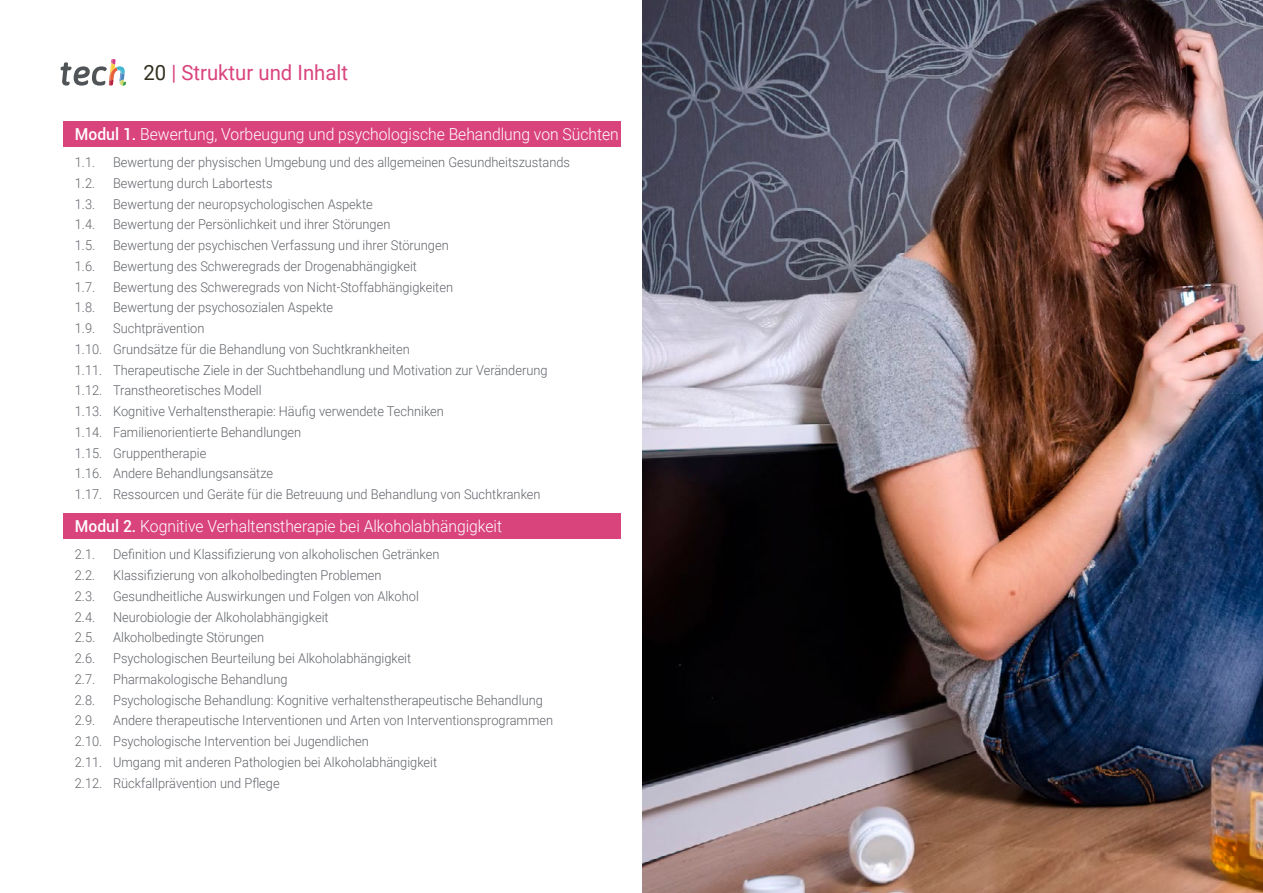
<style>
.page{position:relative;width:1263px;height:893px;background:#fff}
.page>*{position:absolute;margin:0;border:0;box-sizing:border-box;transform-origin:0 0}
.t1{font:21px "Roboto";color:#da447d}
.t2{font:300 16.5px "Roboto";color:#fff;scale:.95 1}
.t3{font:300 13.5px/20.7px "Roboto";color:#61646a;scale:.95 1}
.s1{color:#312e20}
.s2{font-weight:500}
</style>
<div class="page">
<div style="left:64px;top:121px;width:557px;height:25px;background:#da447d"></div>
<div style="left:64px;top:513px;width:557px;height:25px;background:#da447d"></div>
<img style="left:642px;top:0;width:621px;height:893px">
<svg style="left:61px;top:59px;width:65px;height:27px"></svg>
<h1 class="t1" style="left:144px;top:57px;width:206px"><span class="s1">20</span> | Struktur und Inhalt</h1>
<p class="t2" style="left:75px;top:123px;width:574px"><span class="s2">Modul 1.</span> Bewertung, Vorbeugung und psychologische Behandlung von Süchten</p>
<p class="t3" style="left:75px;top:151px;width:23px">1.1.</p>
<p class="t3" style="left:113px;top:151px;width:482px">Bewertung der physischen Umgebung und des allgemeinen Gesundheitszustands</p>
<p class="t3" style="left:75px;top:172px;width:23px">1.2.</p>
<p class="t3" style="left:113px;top:172px;width:169px">Bewertung durch Labortests</p>
<p class="t3" style="left:75px;top:193px;width:23px">1.3.</p>
<p class="t3" style="left:113px;top:193px;width:275px">Bewertung der neuropsychologischen Aspekte</p>
<p class="t3" style="left:75px;top:214px;width:23px">1.4.</p>
<p class="t3" style="left:113px;top:214px;width:293px">Bewertung der Persönlichkeit und ihrer Störungen</p>
<p class="t3" style="left:75px;top:234px;width:23px">1.5.</p>
<p class="t3" style="left:113px;top:234px;width:355px">Bewertung der psychischen Verfassung und ihrer Störungen</p>
<p class="t3" style="left:75px;top:255px;width:23px">1.6.</p>
<p class="t3" style="left:113px;top:255px;width:321px">Bewertung des Schweregrads der Drogenabhängigkeit</p>
<p class="t3" style="left:75px;top:276px;width:23px">1.7.</p>
<p class="t3" style="left:113px;top:276px;width:359px">Bewertung des Schweregrads von Nicht-Stoffabhängigkeiten</p>
<p class="t3" style="left:75px;top:297px;width:23px">1.8.</p>
<p class="t3" style="left:113px;top:297px;width:233px">Bewertung der psychosozialen Aspekte</p>
<p class="t3" style="left:75px;top:317px;width:23px">1.9.</p>
<p class="t3" style="left:75px;top:317px;width:499px;text-indent:38px">Suchtprävention<br>1.10. Grundsätze für die Behandlung von Suchtkrankheiten<br>1.11. Therapeutische Ziele in der Suchtbehandlung und Motivation zur Veränderung 1.12. Transtheoretisches Modell<br>1.13. Kognitive Verhaltenstherapie: Häufig verwendete Techniken<br>1.14. Familienorientierte Behandlungen<br>1.15. Gruppentherapie<br>1.16. Andere Behandlungsansätze<br>1.17. Ressourcen und Geräte für die Betreuung und Behandlung von Suchtkranken</p>
<p class="t2" style="left:75px;top:515px;width:451px"><span class="s2">Modul 2.</span> Kognitive Verhaltenstherapie bei Alkoholabhängigkeit</p>
<p class="t3" style="left:75px;top:544px;width:23px">2.1.</p>
<p class="t3" style="left:113px;top:544px;width:345px">Definition und Klassifizierung von alkoholischen Getränken</p>
<p class="t3" style="left:75px;top:564px;width:23px">2.2.</p>
<p class="t3" style="left:113px;top:564px;width:284px">Klassifizierung von alkoholbedingten Problemen</p>
<p class="t3" style="left:75px;top:585px;width:23px">2.3.</p>
<p class="t3" style="left:113px;top:585px;width:323px">Gesundheitliche Auswirkungen und Folgen von Alkohol</p>
<p class="t3" style="left:75px;top:606px;width:23px">2.4.</p>
<p class="t3" style="left:113px;top:606px;width:228px">Neurobiologie der Alkoholabhängigkeit</p>
<p class="t3" style="left:75px;top:627px;width:23px">2.5.</p>
<p class="t3" style="left:113px;top:627px;width:161px">Alkoholbedingte Störungen</p>
<p class="t3" style="left:75px;top:647px;width:23px">2.6.</p>
<p class="t3" style="left:113px;top:647px;width:315px">Psychologischen Beurteilung bei Alkoholabhängigkeit</p>
<p class="t3" style="left:75px;top:668px;width:23px">2.7.</p>
<p class="t3" style="left:113px;top:668px;width:185px">Pharmakologische Behandlung</p>
<p class="t3" style="left:75px;top:689px;width:23px">2.8.</p>
<p class="t3" style="left:113px;top:689px;width:454px">Psychologische Behandlung: Kognitive verhaltenstherapeutische Behandlung</p>
<p class="t3" style="left:75px;top:710px;width:23px">2.9.</p>
<p class="t3" style="left:75px;top:710px;width:505px;text-indent:38px">Andere therapeutische Interventionen und Arten von Interventionsprogrammen 2.10. Psychologische Intervention bei Jugendlichen<br>2.11. Umgang mit anderen Pathologien bei Alkoholabhängigkeit<br>2.12. Rückfallprävention und Pflege</p>
</div>
